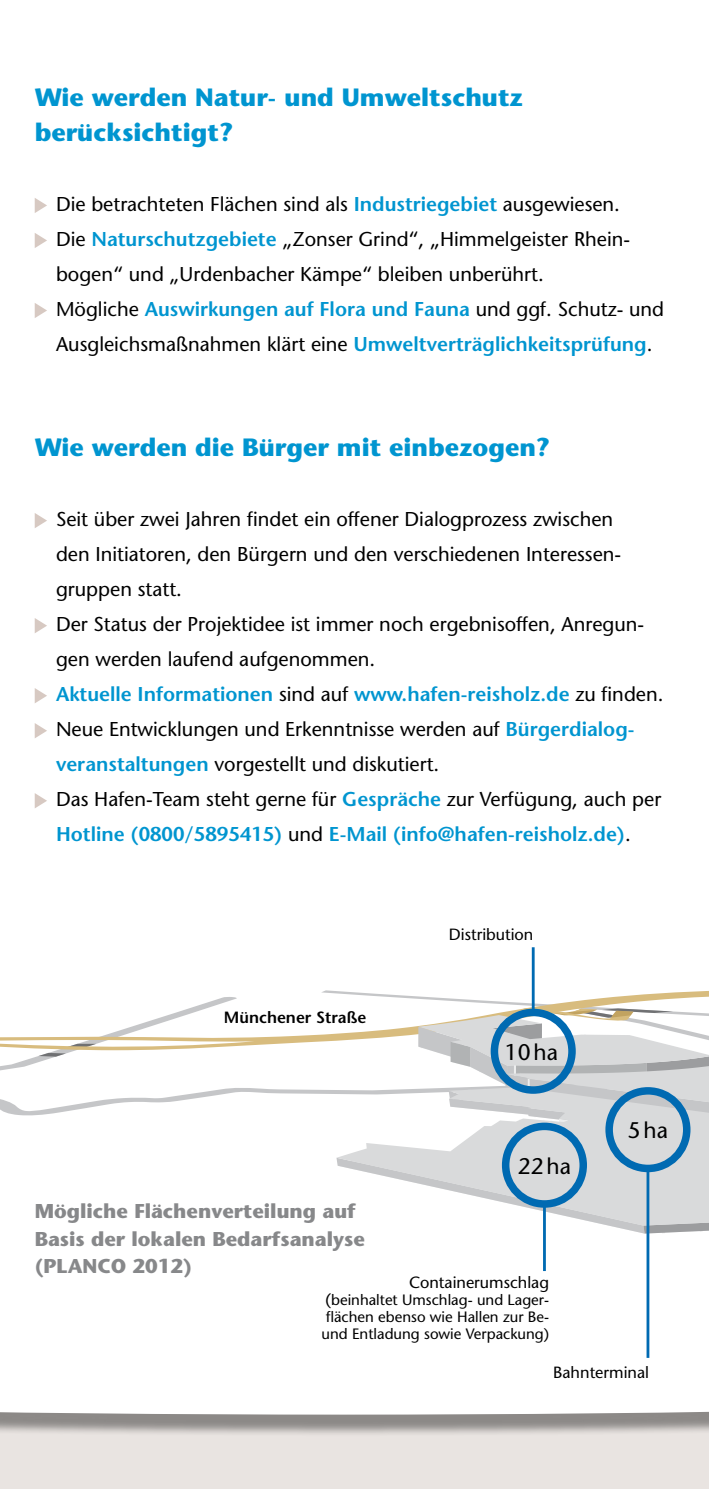
<style>
.page{position:relative;width:709px;height:1489px;background:#fff}
.page>*{position:absolute;margin:0;border:0;box-sizing:border-box;transform-origin:0 0}
.t1{font:700 25px/35px "Stone Sans";color:#0095d0}
.t2{font:22.5px "Stone Sans";color:#000}
.t3{font:20px/35px "Stone Sans";color:#000}
.t4{font:700 20px/27.5px "Stone Sans";color:#87888a}
.t5{font:16.25px "Stone Sans";color:#000}
.t6{font:600 16.25px "Stone Sans";color:#000}
.t7{font:15px/17px "Stone Sans";color:#000;text-align:justify}
.s1{font-weight:600;color:#0095d0}
.s2{font-size:16.25px}
</style>
<div class="page">
<div style="left:0;top:1348px;width:709px;height:140px;background:#e9e4e1"></div>
<div style="left:0;top:777px;width:709px;height:669px;background:#000;opacity:.4"></div>
<svg style="left:0;top:777px;width:709px;height:637px"></svg>
<svg style="left:0;top:1050px;width:321px;height:65px"></svg>
<svg style="left:39px;top:1052px;width:27px;height:4px"></svg>
<svg style="left:0;top:981px;width:709px;height:69px"></svg>
<svg style="left:336px;top:1225px;width:373px;height:8px"></svg>
<svg style="left:336px;top:1128px;width:373px;height:97px;fill:#d9dadb"></svg>
<div style="left:502px;top:1122px;width:85px;height:85px;border:8px solid #006ab2;border-radius:50%"></div>
<hr style="left:543px;top:1202px;width:3px;height:68px;background:#006ab2">
<div style="left:605px;top:1087px;width:85px;height:85px;border:8px solid #006ab2;border-radius:50%"></div>
<hr style="left:646px;top:1168px;width:3px;height:189px;background:#006ab2">
<hr style="left:532px;top:947px;width:2px;height:65px;background:#006ab2">
<svg style="left:321px;top:990px;width:388px;height:138px"></svg>
<svg style="left:35px;top:198px;width:12px;height:15px"></svg>
<svg style="left:35px;top:233px;width:12px;height:15px"></svg>
<svg style="left:35px;top:303px;width:12px;height:15px"></svg>
<svg style="left:35px;top:513px;width:12px;height:15px"></svg>
<svg style="left:35px;top:618px;width:12px;height:15px"></svg>
<svg style="left:35px;top:688px;width:12px;height:15px"></svg>
<svg style="left:35px;top:723px;width:12px;height:15px"></svg>
<svg style="left:35px;top:793px;width:12px;height:15px"></svg>
<p class="t1" style="left:35px;top:80px;width:490px">Wie werden Natur- und Umweltschutz berücksichtigt?</p>
<p class="t3" style="left:56px;top:187px;width:609px">Die betrachteten Flächen sind als <span class="s1">Industriegebiet</span> ausgewiesen.<br>Die <span class="s1">Naturschutzgebiete</span> „Zonser Grind“, „Himmelgeister Rhein&shy;bogen“ und „Urdenbacher Kämpe“ bleiben unberührt.<br>Mögliche <span class="s1">Auswirkungen auf Flora und Fauna</span> und ggf. Schutz- und Ausgleichsmaßnahmen klärt eine <span class="s1">Umweltverträglichkeitsprüfung</span>.</p>
<p class="t1" style="left:35px;top:430px;width:517px">Wie werden die Bürger mit einbezogen?</p>
<p class="t3" style="left:56px;top:502px;width:609px">Seit über zwei Jahren findet ein offener Dialogprozess zwischen<br>den Initiatoren, den Bürgern und den verschiedenen Interessen&shy;gruppen statt.<br>Der Status der Projektidee ist immer noch ergebnisoffen, Anregun&shy;gen werden laufend aufgenommen.<br><span class="s1">Aktuelle Informationen</span> sind auf <span class="s1">www.hafen-reisholz.de</span> zu finden.<br>Neue Entwicklungen und Erkenntnisse werden auf <span class="s1">Bürgerdialog&shy;veranstaltungen</span> vorgestellt und diskutiert.<br>Das Hafen-Team steht gerne für <span class="s1">Gespräche</span> zur Verfügung, auch per <span class="s1">Hotline (0800/5895415)</span> und <span class="s1">E-Mail (info@hafen-reisholz.de)</span>.</p>
<p class="t6" style="left:224px;top:1007px;width:144px">Münchener Straße</p>
<p class="t5" style="left:449px;top:924px;width:86px">Distribution</p>
<p class="t2" style="left:505px;top:1038px;width:55px">10ha</p>
<p class="t2" style="left:518px;top:1152px;width:55px">22ha</p>
<p class="t4" style="left:35px;top:1197px;width:332px">Mögliche Flächenverteilung auf<br>Basis der lokalen Bedarfsanalyse (PLANCO 2012)</p>
<p class="t5" style="left:409px;top:1272px;width:142px">Containerumschlag</p>
<p class="t7" style="left:321px;top:1290px;width:229px"><span class="s2">(</span>beinhaltet Umschlag- und Lager&shy;flächen ebenso wie Hallen zur Be&shy;und Entladung sowie Verpackung)</p>
<p class="t2" style="left:628px;top:1116px;width:42px">5ha</p>
<p class="t5" style="left:553px;top:1362px;width:97px">Bahnterminal</p>
</div>
